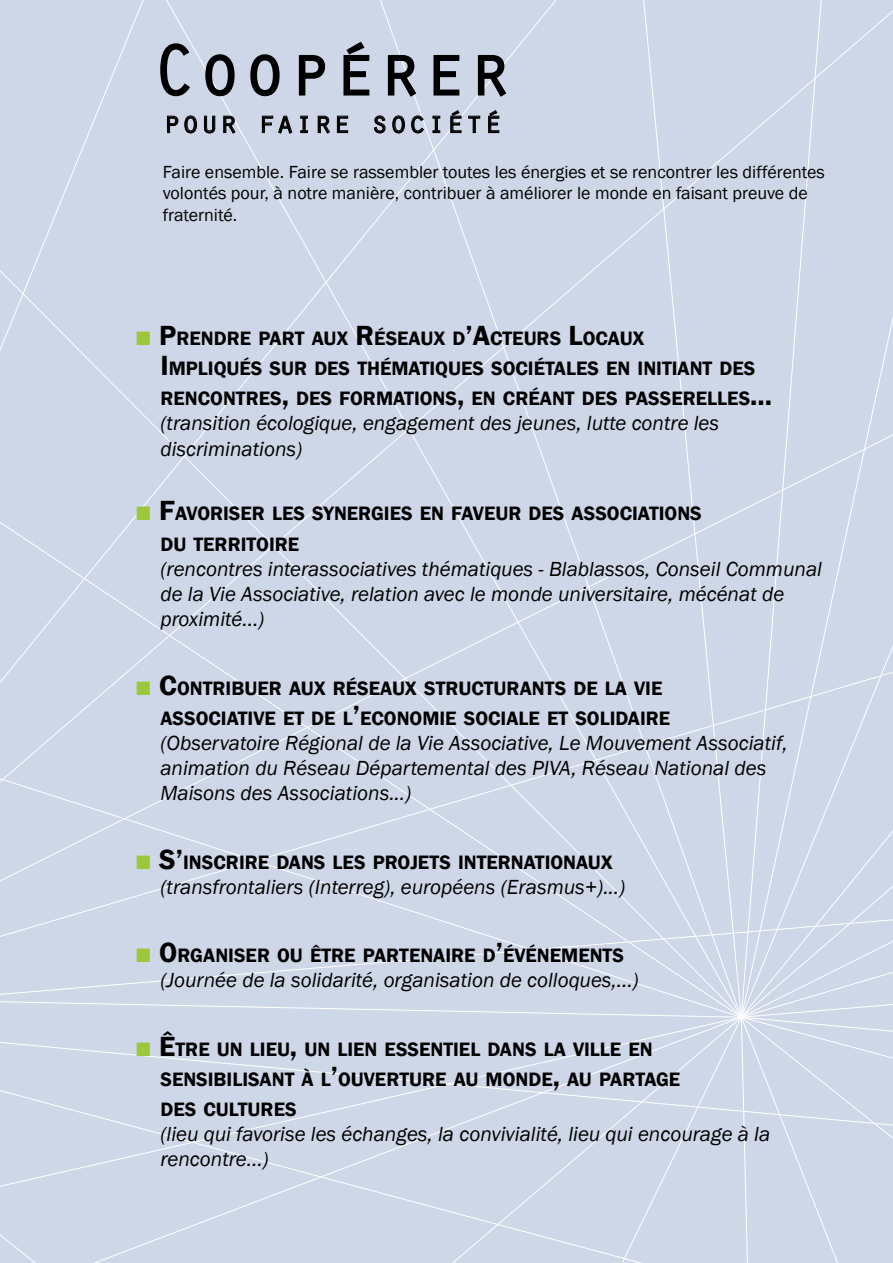
<style>
.page{position:relative;width:893px;height:1263px;background:#fff}
.page>*{position:absolute;margin:0;border:0;box-sizing:border-box;transform-origin:0 0}
.t1{font:75px "Orator Std";color:#000}
.t2{font:31.5px "Orator Std";color:#000}
.t3{font:italic 21px/25.2px "Franklin Gothic";color:#000}
.t4{font:600 19.95px/30px "Franklin Gothic";color:#000}
.t5{font:18px/21.6px "Franklin Gothic";color:#000}
.s1{font-size:28.5px;color:#9dc73b}
.s2{font-size:28.5px}
</style>
<div class="page">
<div style="left:0;top:0;width:596px;height:836px;background:#ced7e7"></div>
<div style="left:596px;top:0;width:144px;height:836px;background:#ced7e7"></div>
<div style="left:740px;top:0;width:153px;height:836px;background:#ced7e7"></div>
<div style="left:741px;top:49px;width:152px;height:787px;background:#ced7e7"></div>
<div style="left:0;top:836px;width:893px;height:427px;background:#ced7e7"></div>
<svg style="left:160px;top:43px;width:31px;height:54px;background:#acb3c1"></svg>
<svg style="left:205px;top:54px;width:30px;height:43px"></svg>
<svg style="left:250px;top:54px;width:30px;height:43px"></svg>
<svg style="left:298px;top:54px;width:28px;height:42px"></svg>
<svg style="left:343px;top:41px;width:27px;height:55px"></svg>
<svg style="left:387px;top:54px;width:30px;height:44px"></svg>
<svg style="left:433px;top:54px;width:27px;height:42px"></svg>
<svg style="left:477px;top:54px;width:30px;height:44px"></svg>
<svg style="left:167px;top:115px;width:30px;height:19px"></svg>
<svg style="left:204px;top:115px;width:12px;height:19px"></svg>
<svg style="left:223px;top:115px;width:13px;height:19px"></svg>
<svg style="left:261px;top:115px;width:32px;height:19px"></svg>
<svg style="left:300px;top:115px;width:8px;height:18px"></svg>
<svg style="left:317px;top:115px;width:32px;height:19px"></svg>
<svg style="left:373px;top:115px;width:13px;height:19px"></svg>
<svg style="left:392px;top:115px;width:13px;height:19px"></svg>
<svg style="left:411px;top:115px;width:14px;height:19px"></svg>
<svg style="left:432px;top:115px;width:9px;height:18px"></svg>
<svg style="left:450px;top:109px;width:12px;height:24px"></svg>
<svg style="left:468px;top:115px;width:13px;height:18px"></svg>
<svg style="left:488px;top:109px;width:12px;height:24px"></svg>
<h1 class="t1" style="left:152px;top:16px;width:361px">Coopérer</h1>
<h2 class="t2" style="left:162px;top:100px;width:342px">pour faire société</h2>
<p class="t5" style="left:163px;top:161px;width:664px">Faire ensemble. Faire se rassembler toutes les énergies et se rencontrer les différentes volontés pour, à notre manière, contribuer à améliorer le monde en faisant preuve de fraternité.</p>
<p class="t4" style="left:160px;top:324px;width:613px;text-indent:-26px"><span class="s1">■</span> <span class="s2">P</span>RENDRE PART AUX <span class="s2">R</span> ÉSEAUX D<span class="s2">’A</span>CTEURS <span class="s2">L</span>OCAUX<br><span class="s2">I</span> MPLIQUÉS SUR DES THÉMATIQUES SOCIÉTALES EN INITIANT DES<br>RENCONTRES<span class="s2">,</span> DES FORMATIONS<span class="s2">,</span> EN CRÉANT DES PASSERELLES<span class="s2">...</span></p>
<p class="t3" style="left:160px;top:411px;width:560px">(transition écologique, engagement des jeunes, lutte contre les discriminations)</p>
<p class="t4" style="left:160px;top:499px;width:543px;text-indent:-26px"><span class="s1">■</span> <span class="s2">F</span>AVORISER LES SYNERGIES EN FAVEUR DES ASSOCIATIONS<br>DU TERRITOIRE</p>
<p class="t3" style="left:160px;top:556px;width:663px">(rencontres interassociatives thématiques - Blablassos, Conseil Communal de la Vie Associative, relation avec le monde universitaire, mécénat de proximité...)</p>
<p class="t4" style="left:160px;top:673px;width:511px;text-indent:-26px"><span class="s1">■</span> <span class="s2">C</span>ONTRIBUER AUX RÉSEAUX STRUCTURANTS DE LA VIE<br>ASSOCIATIVE ET DE L<span class="s2">’</span>ECONOMIE SOCIALE ET SOLIDAIRE</p>
<p class="t3" style="left:160px;top:730px;width:629px">(Observatoire Régional de la Vie Associative, Le Mouvement Associatif, animation du Réseau Départemental des PIVA, Réseau National des<br>Maisons des Associations...)</p>
<p class="t4" style="left:135px;top:847px;width:479px"><span class="s1">■</span> <span class="s2">S’</span>INSCRIRE DANS LES PROJETS INTERNATIONAUX</p>
<p class="t3" style="left:160px;top:874px;width:466px">(transfrontaliers (Interreg), européens (Erasmus+)...)</p>
<p class="t4" style="left:135px;top:941px;width:491px"><span class="s1">■</span> <span class="s2">O</span>RGANISER OU ÊTRE PARTENAIRE D<span class="s2">’</span>ÉVÉNEMENTS</p>
<p class="t3" style="left:160px;top:968px;width:480px">(Journée de la solidarité, organisation de colloques,...)</p>
<p class="t4" style="left:160px;top:1034px;width:521px;text-indent:-26px"><span class="s1">■</span> <span class="s2">ê</span>TRE UN LIEU<span class="s2">,</span> UN LIEN ESSENTIEL DANS LA VILLE EN<br>SENSIBILISANT À L<span class="s2">’</span>OUVERTURE AU MONDE<span class="s2">,</span> AU PARTAGE<br>DES CULTURES</p>
<p class="t3" style="left:160px;top:1122px;width:611px">(lieu qui favorise les échanges, la convivialité, lieu qui encourage à la rencontre...)</p>
</div>
